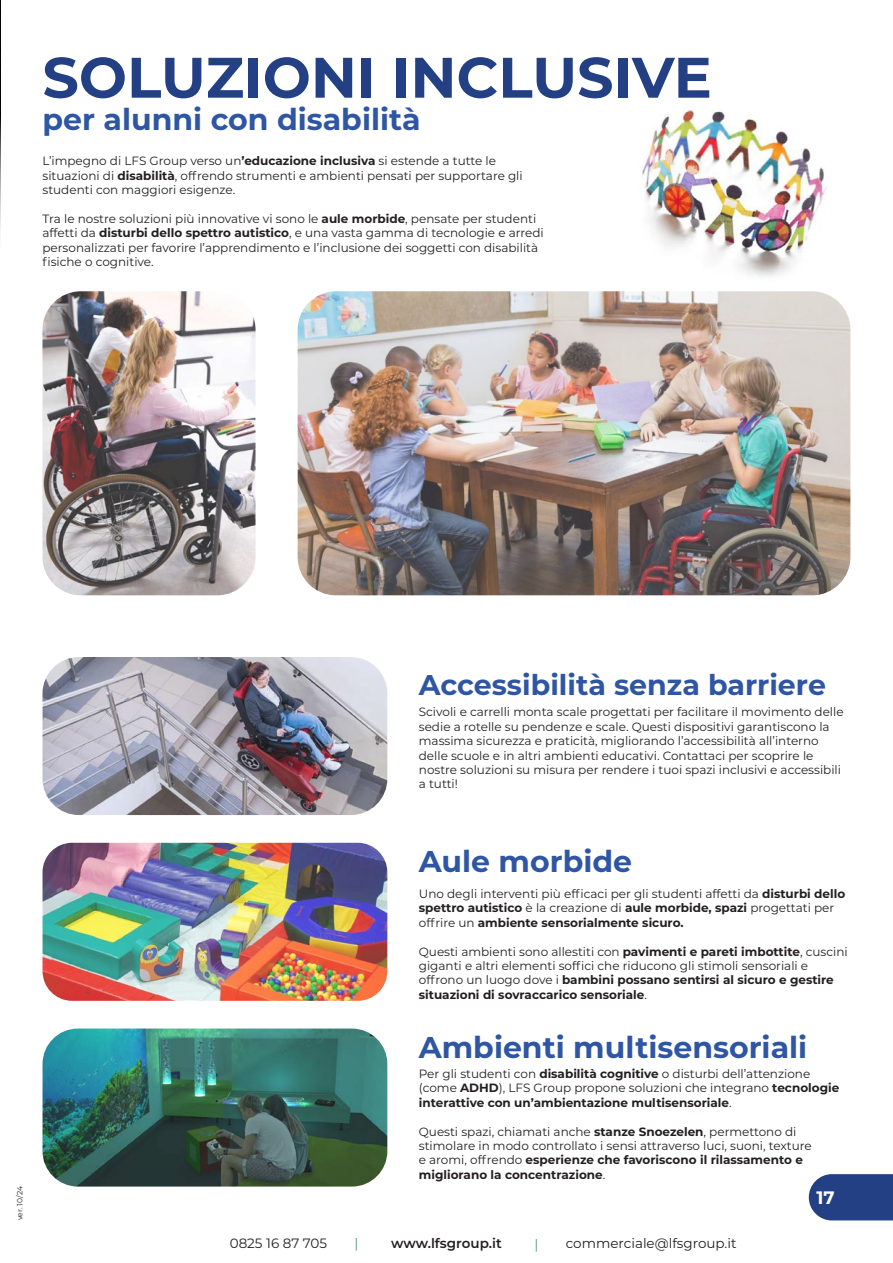
<style>
.page{position:relative;width:893px;height:1263px;background:#fff}
.page>*{position:absolute;margin:0;border:0;box-sizing:border-box;transform-origin:0 0}
.Body{font:700 57px "Montserrat";color:#234084}
.Body-2{font:700 30px "Montserrat";color:#2e56a4}
.Body-3{font:700 28.5px "Montserrat";color:#2e56a4}
.t1{font:700 18px "Montserrat";color:#fff}
.t2{font:13.5px "Montserrat";color:#231f20}
.t3{font:600 13.5px "Montserrat";color:#231f20}
.t4{font:13.5px "Montserrat";color:#53928b}
.Body-4{font:12px/14.4px "Montserrat";color:#231f20}
.t5{font:7.5px "Montserrat";letter-spacing:-.01em;color:#231f20}
.s1{font-weight:700}
</style>
<div class="page">
<img style="left:0;top:0;width:1px;height:235px">
<img style="left:42px;top:291px;width:214px;height:304px">
<img style="left:642px;top:106px;width:185px;height:170px">
<img style="left:43px;top:843px;width:344px;height:158px">
<img style="left:43px;top:1028px;width:344px;height:158px">
<img style="left:298px;top:291px;width:552px;height:304px">
<img style="left:43px;top:657px;width:344px;height:158px">
<svg style="left:809px;top:1174px;width:84px;height:46px;background:#2f4b8b"></svg>
<p class="Body" style="left:42px;top:36px;width:671px">SOLUZIONI INCLUSIVE</p>
<p class="Body-2" style="left:42px;top:98px;width:380px">per alunni con disabilità</p>
<p class="Body-4" style="left:42px;top:153px;width:482px">L’impegno di LFS Group verso un<span class="s1">’educazione inclusiva</span> si estende a tutte le situazioni di <span class="s1">disabilità</span>, offrendo strumenti e ambienti pensati per supportare gli studenti con maggiori esigenze.</p>
<p class="Body-4" style="left:42px;top:211px;width:503px">Tra le nostre soluzioni più innovative vi sono le <span class="s1">aule morbide</span>, pensate per studenti affetti da <span class="s1">disturbi dello spettro autistico</span>, e una vasta gamma di tecnologie e arredi personalizzati per favorire l’apprendimento e l’inclusione dei soggetti con disabilità fisiche o cognitive.</p>
<p class="t5" style="left:15px;top:1220px;width:36px;rotate:-90deg">ver. 10/24</p>
<p class="Body-3" style="left:419px;top:664px;width:409px">Accessibilità senza barriere</p>
<p class="Body-4" style="left:419px;top:704px;width:426px">Scivoli e carrelli monta scale progettati per facilitare il movimento delle sedie a rotelle su pendenze e scale. Questi dispositivi garantiscono la massima sicurezza e praticità, migliorando l’accessibilità all’interno delle scuole e in altri ambienti educativi. Contattaci per scoprire le nostre soluzioni su misura per rendere i tuoi spazi inclusivi e accessibili a tutti!</p>
<p class="Body-2" style="left:419px;top:839px;width:215px">Aule morbide</p>
<p class="Body-4" style="left:419px;top:886px;width:428px">Uno degli interventi più efficaci per gli studenti affetti da <span class="s1">disturbi dello spettro autistico</span> è la creazione di <span class="s1">aule morbide, spazi</span> progettati per offrire un <span class="s1">ambiente sensorialmente sicuro.</span></p>
<p class="Body-4" style="left:419px;top:944px;width:430px">Questi ambienti sono allestiti con <span class="s1">pavimenti e pareti imbottite</span>, cuscini giganti e altri elementi soffici che riducono gli stimoli sensoriali e offrono un luogo dove i <span class="s1">bambini possano sentirsi al sicuro e gestire situazioni di sovraccarico sensoriale</span>.</p>
<p class="Body-2" style="left:419px;top:1025px;width:390px">Ambienti multisensoriali</p>
<p class="Body-4" style="left:419px;top:1066px;width:422px">Per gli studenti con <span class="s1">disabilità cognitive</span> o disturbi dell’attenzione (come <span class="s1">ADHD</span>), LFS Group propone soluzioni che integrano <span class="s1">tecnologie interattive con un’ambientazione multisensoriale</span>.</p>
<p class="Body-4" style="left:419px;top:1124px;width:394px">Questi spazi, chiamati anche <span class="s1">stanze Snoezelen</span>, permettono di stimolare in modo controllato i sensi attraverso luci, suoni, texture e aromi, offrendo <span class="s1">esperienze che favoriscono il rilassamento e migliorano la concentrazione</span>.</p>
<p class="t2" style="left:230px;top:1234px;width:99px">0825 16 87 705</p>
<p class="t4" style="left:355px;top:1234px;width:5px">|</p>
<p class="t3" style="left:391px;top:1234px;width:112px">www.lfsgroup.it</p>
<p class="t4" style="left:534px;top:1234px;width:5px">|</p>
<p class="t2" style="left:566px;top:1234px;width:172px">commerciale@lfsgroup.it</p>
<h3 class="t1" style="left:816px;top:1184px;width:20px">17</h3>
</div>
